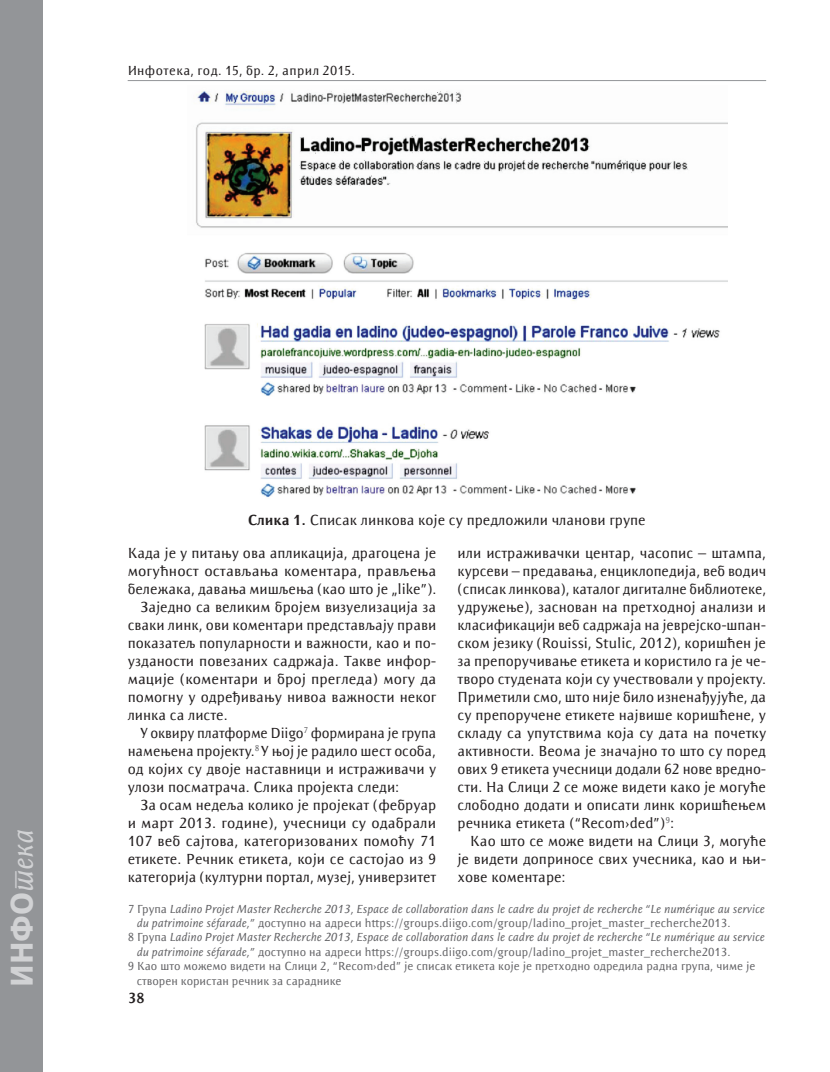
<style>
.page{position:relative;width:830px;height:1072px;background:#fff}
.page>*{position:absolute;margin:0;border:0;box-sizing:border-box;transform-origin:0 0}
.t1{font:700 30px "DejaVu Sans Condensed";color:#d1d2d4}
.t2{font:15px/18px "Resavska BG Sans";color:#231f20;text-align:justify}
.t3{font:700 15px "Resavska BG Sans";color:#231f20}
.t4{font:13.5px "Resavska BG Sans";letter-spacing:.025em;color:#231f20}
.t5{font:12px "Resavska BG Sans";color:#636366}
.t6{font:italic 12px "Resavska BG Sans";color:#636366}
.s1{font-family:"Resavska BG Sans";font-weight:400;font-style:italic}
.s2{font-weight:700}
.s3{font-style:normal}
.s4{font-style:italic}
</style>
<div class="page">
<hr style="left:128px;top:80px;width:637px;height:1px;background:#939598">
<div style="left:0;top:0;width:43px;height:1071px;background:#939598"></div>
<img style="left:193px;top:91px;width:534px;height:407px">
<p class="t4" style="left:128px;top:63px;width:229px">Инфотека, год. 15, бр. 2, април 2015.</p>
<h1 class="t1" style="left:-3px;top:986px;width:159px;rotate:-90deg">Инфо<span class="s1">тека</span></h1>
<p class="t2" style="left:248px;top:511px;width:399px"><span class="s2">Слика 1.</span> Списак линкова које су предложили чланови групе</p>
<p class="t2" style="left:128px;top:544px;width:310px">Када је у питању ова апликација, драгоцена је</p>
<p class="t2" style="left:128px;top:562px;width:310px">могућност остављања коментара, прављења</p>
<p class="t2" style="left:128px;top:580px;width:310px">бележака, давања мишљења (као што је „like”).</p>
<p class="t2" style="left:140px;top:598px;width:297px">Заједно са великим бројем визуелизација за</p>
<p class="t2" style="left:128px;top:616px;width:310px">сваки линк, ови коментари представљају прави</p>
<p class="t2" style="left:128px;top:634px;width:310px">показатељ популарности и важности, као и по-</p>
<p class="t2" style="left:128px;top:652px;width:310px">узданости повезаних садржаја. Такве инфор-</p>
<p class="t2" style="left:128px;top:670px;width:310px">мације (коментари и број прегледа) могу да</p>
<p class="t2" style="left:128px;top:688px;width:310px">помогну у одређивању нивоа важности неког</p>
<p class="t2" style="left:128px;top:706px;width:102px">линка са листе.</p>
<p class="t2" style="left:140px;top:724px;width:297px">У оквиру платформе Diigo<sup>7</sup> формирана је група</p>
<p class="t2" style="left:128px;top:742px;width:310px">намењена пројекту.<sup>8</sup> У њој је радило шест особа,</p>
<p class="t2" style="left:128px;top:760px;width:310px">од којих су двоје наставници и истраживачи у</p>
<p class="t2" style="left:128px;top:778px;width:273px">улози посматрача. Слика пројекта следи:</p>
<p class="t2" style="left:140px;top:796px;width:297px">За осам недеља колико је пројекат (фебруар</p>
<p class="t2" style="left:128px;top:814px;width:310px">и март 2013. године), учесници су одабрали</p>
<p class="t2" style="left:128px;top:832px;width:310px">107 веб сајтова, категоризованих помоћу 71</p>
<p class="t2" style="left:128px;top:850px;width:310px">етикете. Речник етикета, који се састојао из 9</p>
<p class="t2" style="left:128px;top:868px;width:310px">категорија (културни портал, музеј, универзитет</p>
<p class="t2" style="left:457px;top:544px;width:310px">или истраживачки центар, часопис – штампа, курсеви – предавања, енциклопедија, веб водич (списак линкова), каталог дигиталне библиотеке, удружење), заснован на претходној анализи и класификацији веб садржаја на јеврејско-шпан&shy;ском језику (Rouissi, Stulic, 2012), коришћен је за препоручивање етикета и користило га је че&shy;творо студената који су учествовали у пројекту.<br>Приметили смо, што није било изненађујуће, да су препоручене етикете највише коришћене, у складу са упутствима која су дата на почетку активности. Веома је значајно то што су поред ових 9 етикета учесници додали 62 нове вредно&shy;сти. На Слици 2 се може видети како је могуће слободно додати и описати линк коришћењем речника етикета (“Recom›ded”)<sup>9</sup>:</p>
<p class="t2" style="left:457px;top:832px;width:310px;text-indent:13px">Као што се може видети на Слици 3, могуће је видети доприносе свих учесника, као и њи&shy;хове коментаре:</p>
<p class="t6" style="left:128px;top:901px;width:638px"><span class="s3">7 Група</span> Ladino Projet Master Recherche 2013, Espace de collaboration dans le cadre du projet de recherche “Le numérique au service</p>
<p class="t5" style="left:137px;top:916px;width:595px"><span class="s4">du patrimoine séfarade,”</span> доступно на адреси https://groups.diigo.com/group/ladino_projet_master_recherche2013.</p>
<p class="t6" style="left:128px;top:930px;width:638px"><span class="s3">8 Група</span> Ladino Projet Master Recherche 2013, Espace de collaboration dans le cadre du projet de recherche “Le numérique au service</p>
<p class="t5" style="left:137px;top:945px;width:595px"><span class="s4">du patrimoine séfarade,”</span> доступно на адреси https://groups.diigo.com/group/ladino_projet_master_recherche2013.</p>
<p class="t5" style="left:128px;top:959px;width:629px">9 Као што можемо видети на Слици 2, “Recom›ded” је списак етикета које је претходно одредила радна група, чиме је</p>
<p class="t5" style="left:137px;top:973px;width:206px">створен користан речник за сараднике</p>
<p class="t3" style="left:128px;top:989px;width:18px">38</p>
</div>
